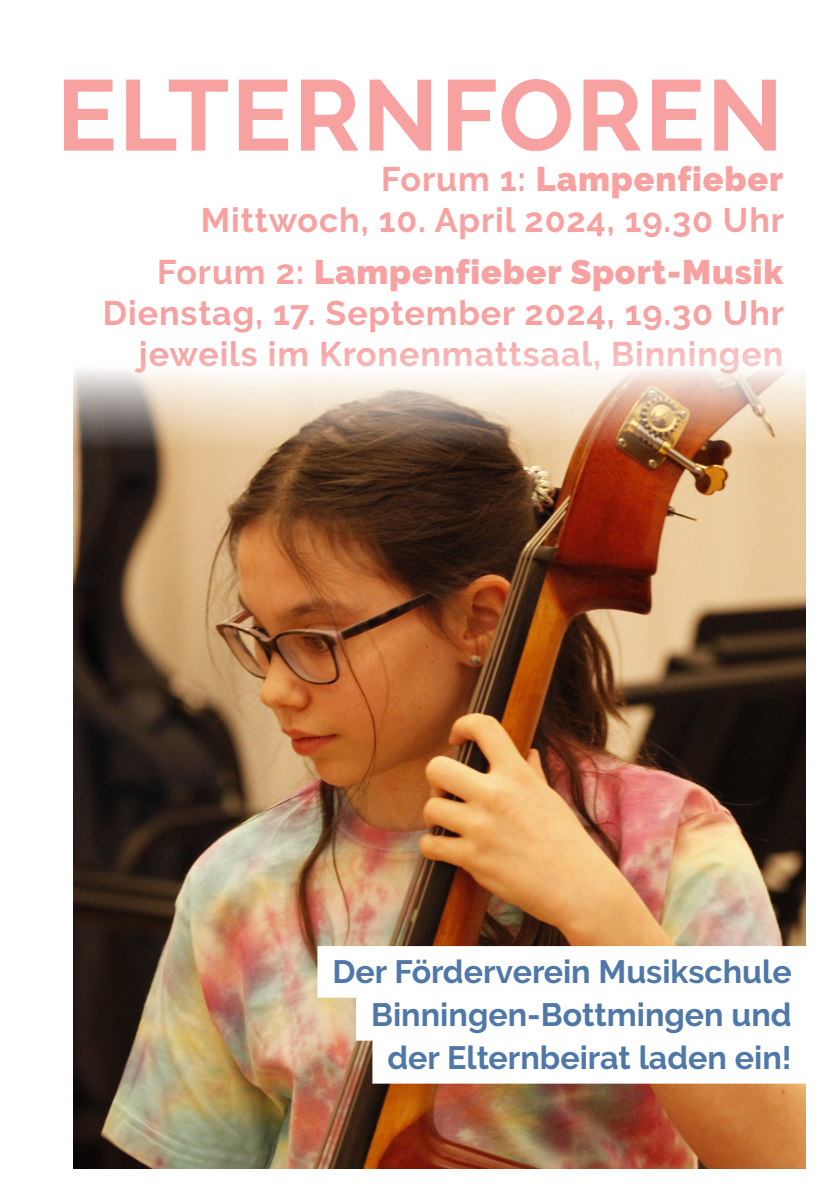
<style>
.page{position:relative;width:840px;height:1191px;background:#fff}
.page>*{position:absolute;margin:0;border:0;box-sizing:border-box;transform-origin:0 0}
.t1{font:700 100px "Raleway";letter-spacing:.02em;color:#f7a1a1}
.t2{font:700 34px/40.8px "Raleway";letter-spacing:.025em;color:#f7a1a1;text-align:right}
.t3{font:700 32.2px "Raleway";color:#4f78a8}
.s1{font-weight:900}
</style>
<div class="page">
<img style="left:74px;top:370px;width:731px;height:798px">
<div style="left:317px;top:946px;width:489px;height:51px;background:#fff"></div>
<div style="left:356px;top:989px;width:450px;height:51px;background:#fff"></div>
<div style="left:372px;top:1032px;width:434px;height:51px;background:#fff"></div>
<h1 class="t1" style="left:57px;top:58px;width:727px">ELTERNFOREN</h1>
<p class="t2" style="left:201px;top:159px;width:584px">Forum 1: <span class="s1">Lampenfieber<br></span>Mittwoch, 10. April 2024, 19.30 Uhr</p>
<p class="t2" style="left:103px;top:252px;width:682px">Forum 2: <span class="s1">Lampenfieber Sport-Musik<br></span>Dienstag, 17. September 2024, 19.30 Uhr jeweils im Kronenmattsaal, Binningen</p>
<p class="t3" style="left:332px;top:953px;width:460px">Der Förderverein Musikschule</p>
<p class="t3" style="left:371px;top:996px;width:422px">Binningen-Bottmingen und</p>
<p class="t3" style="left:387px;top:1038px;width:405px">der Elternbeirat laden ein!</p>
</div>
